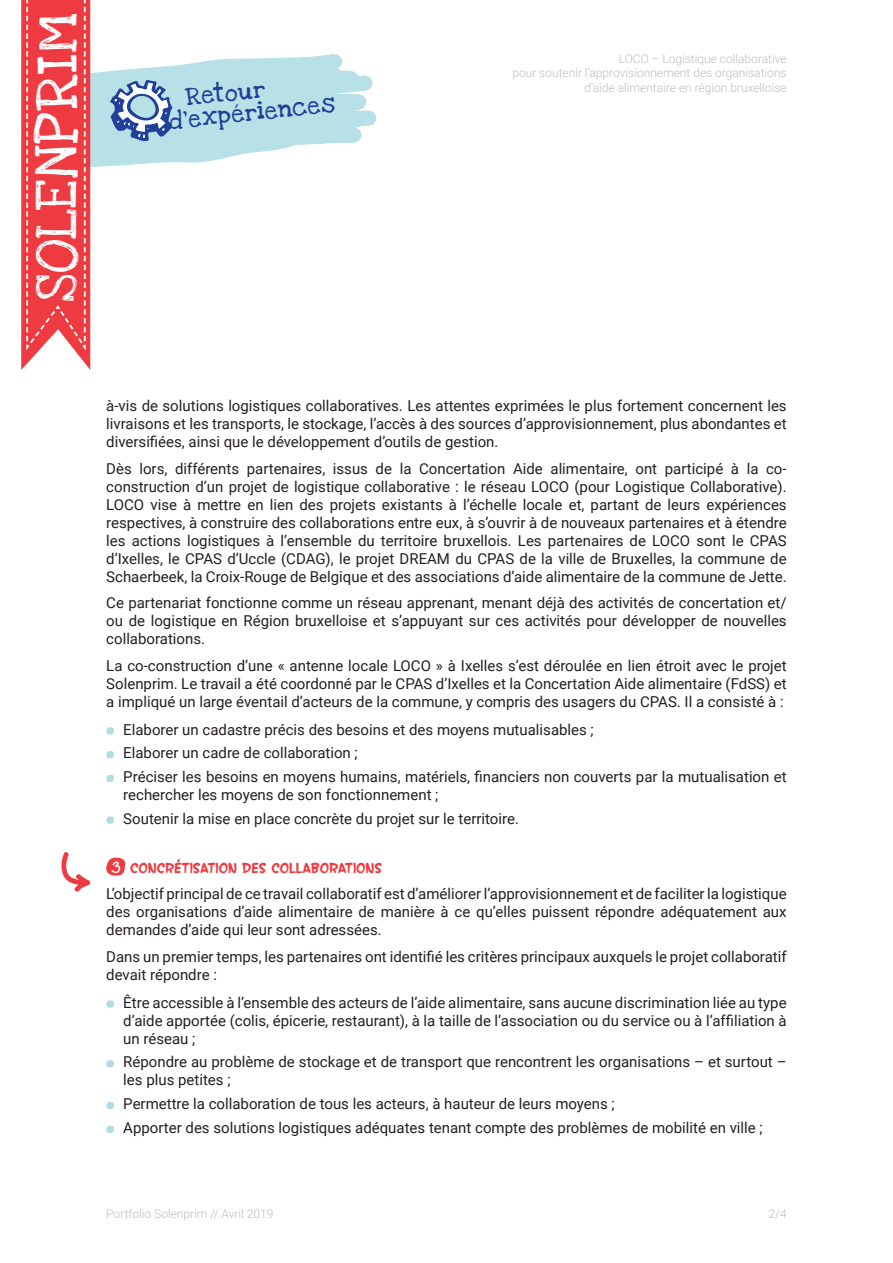
<style>
.page{position:relative;width:893px;height:1263px;background:#fff}
.page>*{position:absolute;margin:0;border:0;box-sizing:border-box;transform-origin:0 0}
.t1{font:43.2px "Love Ya Like A Sister";letter-spacing:.02em;color:#fff}
.t2{font:18px/21.6px "Love Ya Like A Sister Solid";color:#223f99}
.t3{font:15px/18px "Roboto";color:#231f20;text-align:justify}
.t4{font:700 15px "SF Wonder Comic";color:#ee3a41}
.t5{font:300 12px/14.4px "Roboto";color:#bcbdc0;text-align:right}
.s1{font-family:"Swagger";font-size:16.8px;color:#fff}
</style>
<div class="page">
<svg style="left:106px;top:727px;width:8px;height:8px"></svg>
<svg style="left:106px;top:751px;width:8px;height:7px"></svg>
<svg style="left:106px;top:775px;width:8px;height:7px"></svg>
<svg style="left:106px;top:816px;width:8px;height:8px"></svg>
<svg style="left:106px;top:857px;width:19px;height:19px"></svg>
<svg style="left:106px;top:1000px;width:8px;height:8px"></svg>
<svg style="left:106px;top:1060px;width:8px;height:7px"></svg>
<svg style="left:106px;top:1102px;width:8px;height:7px"></svg>
<svg style="left:106px;top:1125px;width:8px;height:8px"></svg>
<svg style="left:21px;top:0;width:356px;height:370px"></svg>
<svg style="left:61px;top:852px;width:30px;height:40px"></svg>
<h1 class="t1" style="left:21px;top:302px;width:290px;rotate:-90deg">SOLENPRIM</h1>
<p class="t2" style="left:166px;top:89px;width:167px;text-indent:18px;rotate:-6deg">Retour d’expériences</p>
<p class="t5" style="left:512px;top:51px;width:276px">LOCO – Logistique collaborative<br>pour soutenir l’approvisionnement des organisations d’aide alimentaire en région bruxelloise</p>
<p class="t3" style="left:106px;top:396px;width:682px">à-vis de solutions logistiques collaboratives. Les attentes exprimées le plus fortement concernent les livraisons et les transports, le stockage, l’accès à des sources d’approvisionnement, plus abondantes et diversifiées, ainsi que le développement d’outils de gestion.</p>
<p class="t3" style="left:106px;top:459px;width:682px">Dès lors, différents partenaires, issus de la Concertation Aide alimentaire, ont participé à la co&shy;construction d’un projet de logistique collaborative : le réseau LOCO (pour Logistique Collaborative).<br>LOCO vise à mettre en lien des projets existants à l’échelle locale et, partant de leurs expériences respectives, à construire des collaborations entre eux, à s’ouvrir à de nouveaux partenaires et à étendre les actions logistiques à l’ensemble du territoire bruxellois. Les partenaires de LOCO sont le CPAS d’Ixelles, le CPAS d’Uccle (CDAG), le projet DREAM du CPAS de la ville de Bruxelles, la commune de Schaerbeek, la Croix-Rouge de Belgique et des associations d’aide alimentaire de la commune de Jette.</p>
<p class="t3" style="left:106px;top:593px;width:682px">Ce partenariat fonctionne comme un réseau apprenant, menant déjà des activités de concertation et/ ou de logistique en Région bruxelloise et s’appuyant sur ces activités pour développer de nouvelles collaborations.</p>
<p class="t3" style="left:106px;top:656px;width:682px">La co-construction d’une « antenne locale LOCO » à Ixelles s’est déroulée en lien étroit avec le projet Solenprim. Le travail a été coordonné par le CPAS d’Ixelles et la Concertation Aide alimentaire (FdSS) et a impliqué un large éventail d’acteurs de la commune, y compris des usagers du CPAS. Il a consisté à :</p>
<p class="t3" style="left:123px;top:717px;width:665px;line-height:23.7px;text-align:left">Elaborer un cadastre précis des besoins et des moyens mutualisables ;<br>Elaborer un cadre de collaboration ;<br>Préciser les besoins en moyens humains, matériels, financiers non couverts par la mutualisation et</p>
<p class="t3" style="left:123px;top:782px;width:397px;line-height:23.7px">rechercher les moyens de son fonctionnement ;<br>Soutenir la mise en place concrète du projet sur le territoire.</p>
<p class="t4" style="left:112px;top:858px;width:272px"><span class="s1">3</span> CONCRÉTISATION DES COLLABORATIONS</p>
<p class="t3" style="left:106px;top:884px;width:682px">L’objectif principal de ce travail collaboratif est d’améliorer l’approvisionnement et de faciliter la logistique des organisations d’aide alimentaire de manière à ce qu’elles puissent répondre adéquatement aux demandes d’aide qui leur sont adressées.</p>
<p class="t3" style="left:106px;top:947px;width:682px">Dans un premier temps, les partenaires ont identifié les critères principaux auxquels le projet collaboratif devait répondre :</p>
<p class="t3" style="left:123px;top:993px;width:665px">Être accessible à l’ensemble des acteurs de l’aide alimentaire, sans aucune discrimination liée au type d’aide apportée (colis, épicerie, restaurant), à la taille de l’association ou du service ou à l’affiliation à un réseau ;</p>
<p class="t3" style="left:123px;top:1052px;width:665px">Répondre au problème de stockage et de transport que rencontrent les organisations – et surtout – les plus petites ;</p>
<p class="t3" style="left:123px;top:1091px;width:641px;line-height:23.7px">Permettre la collaboration de tous les acteurs, à hauteur de leurs moyens ;<br>Apporter des solutions logistiques adéquates tenant compte des problèmes de mobilité en ville ;</p>
<p class="t5" style="left:106px;top:1206px;width:169px">Portfolio Solenprim // Avril 2019</p>
<p class="t5" style="left:769px;top:1206px;width:20px">2/4</p>
</div>
